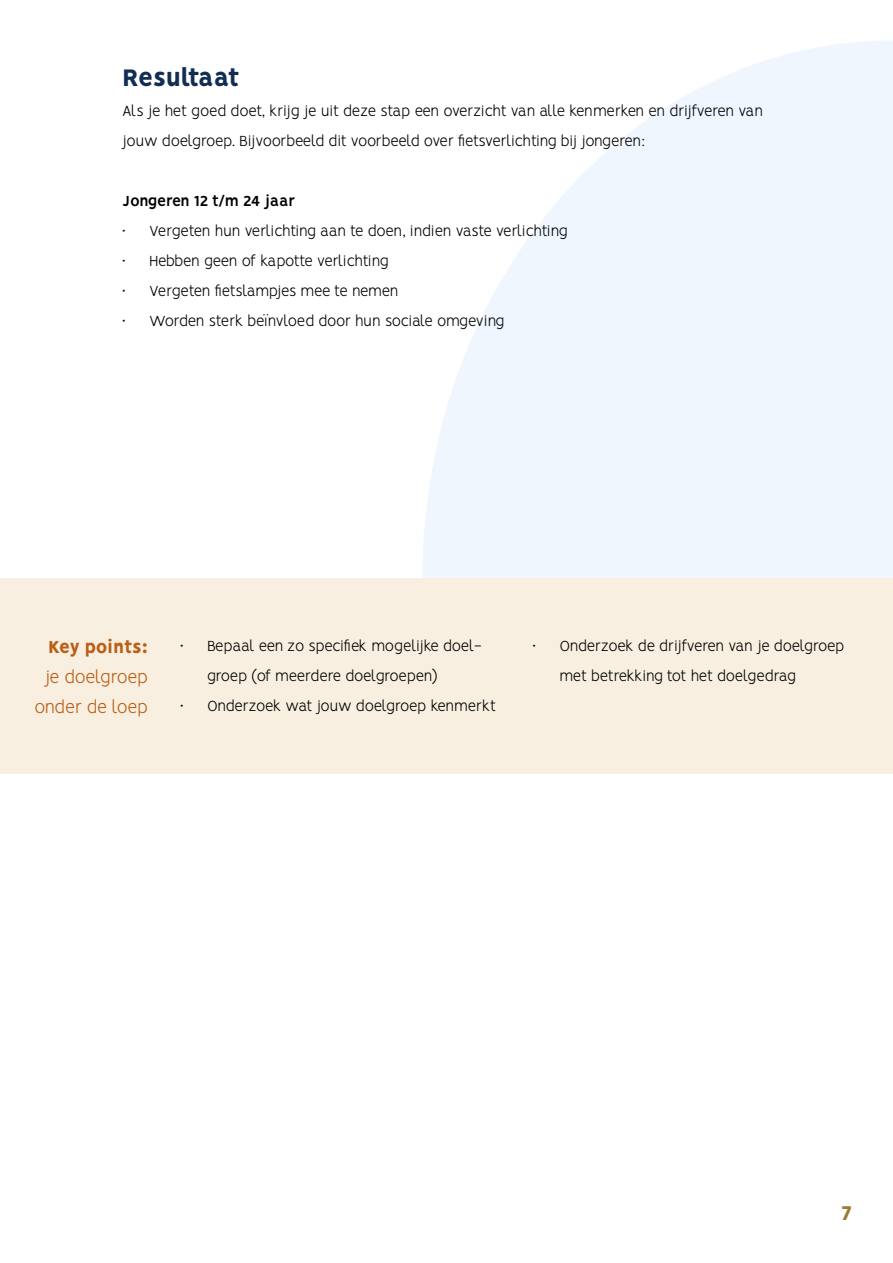
<style>
.page{position:relative;width:893px;height:1263px;background:#fff}
.page>*{position:absolute;margin:0;border:0;box-sizing:border-box;transform-origin:0 0}
.t1{font:800 27px "Vision";letter-spacing:-.03em;color:#132e53}
.t2{font:800 22.5px "Vision";color:#9b7b31}
.t3{font:300 19.5px/30px "Vision";letter-spacing:-.02em;color:#b95f17;text-align:center}
.t4{font:800 19.5px "Vision";letter-spacing:-.03em;color:#b95f17}
.t5{font:300 16.5px/30px "Vision";letter-spacing:-.02em;color:#000}
.t6{font:700 16.5px "Vision";letter-spacing:-.025em;color:#000}
</style>
<div class="page">
<svg style="left:423px;top:41px;width:470px;height:538px;fill:#f0f6fd"></svg>
<div style="left:0;top:578px;width:892px;height:195px;background:#f8efe0"></div>
<h1 class="t1" style="left:122px;top:62px;width:119px">Resultaat</h1>
<p class="t5" style="left:122px;top:98px;width:642px">Als je het goed doet, krijg je uit deze stap een overzicht van alle kenmerken en drijfveren van jouw doelgroep. Bijvoorbeeld dit voorbeeld over fietsverlichting bij jongeren:</p>
<p class="t6" style="left:122px;top:191px;width:174px">Jongeren 12 t/m 24 jaar</p>
<p class="t5" style="left:122px;top:218px;width:447px">• Vergeten hun verlichting aan te doen, indien vaste verlichting</p>
<p class="t5" style="left:122px;top:248px;width:268px">• Hebben geen of kapotte verlichting</p>
<p class="t5" style="left:122px;top:278px;width:278px">• Vergeten fietslampjes mee te nemen</p>
<p class="t5" style="left:122px;top:308px;width:384px">• Worden sterk beïnvloed door hun sociale omgeving</p>
<p class="t4" style="left:48px;top:635px;width:101px">Key points:</p>
<p class="t3" style="left:34px;top:663px;width:115px">je doelgroep onder de loep</p>
<p class="t5" style="left:207px;top:633px;width:276px;text-indent:-27px">• Bepaal een zo specifiek mogelijke doel&shy;groep (of meerdere doelgroepen)</p>
<p class="t5" style="left:180px;top:693px;width:318px">• Onderzoek wat jouw doelgroep kenmerkt</p>
<p class="t5" style="left:559px;top:633px;width:287px;text-indent:-27px">• Onderzoek de drijfveren van je doelgroep met betrekking tot het doelgedrag</p>
<h2 class="t2" style="left:841px;top:1200px;width:13px">7</h2>
</div>
